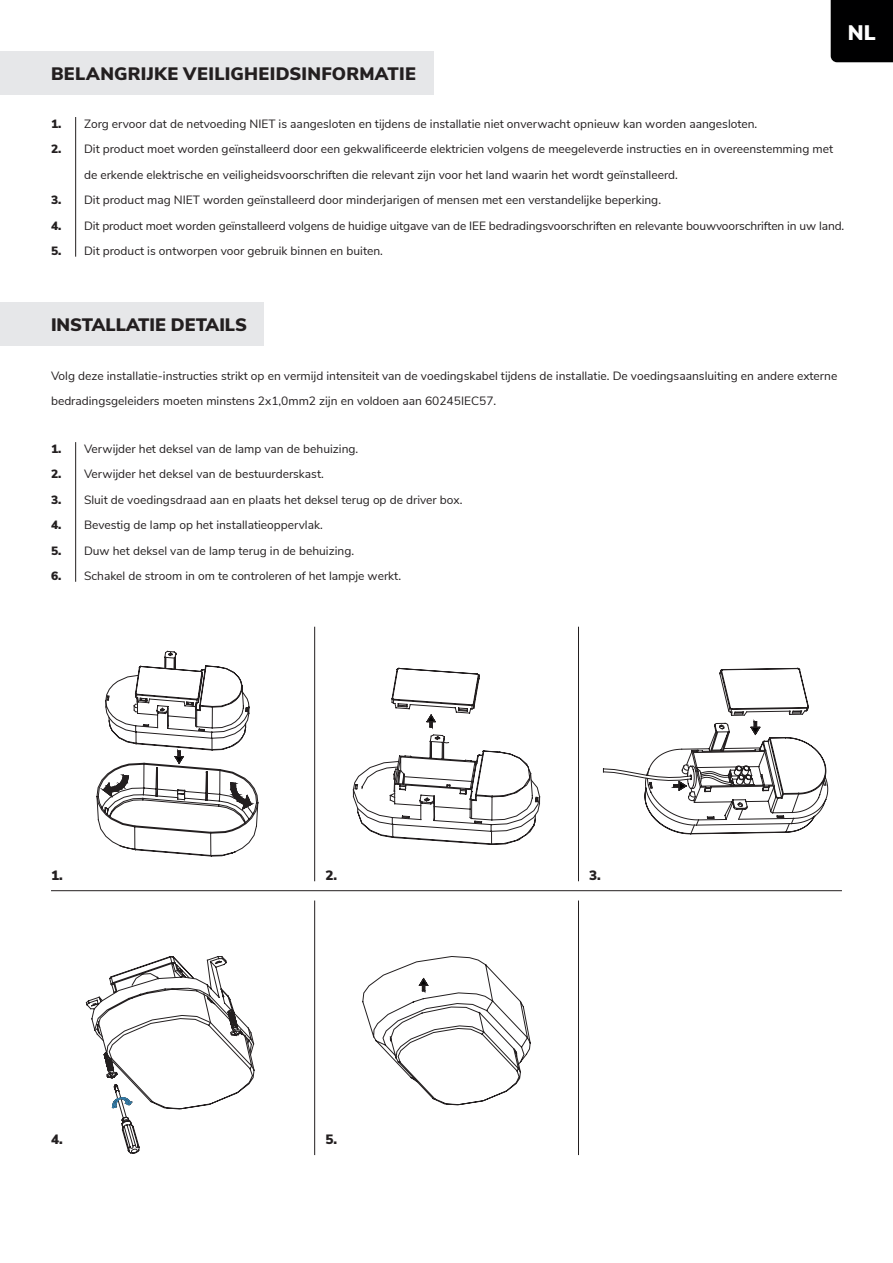
<style>
.page{position:relative;width:893px;height:1263px;background:#fff}
.page>*{position:absolute;margin:0;border:0;box-sizing:border-box;transform-origin:0 0}
.t1{font:900 21px "Nunito Sans";color:#fff}
.t2{font:900 18px "Nunito Sans";letter-spacing:.01em;color:#231f20}
.t3{font:900 13.5px "Nunito Sans";color:#231f20}
.t4{font:12px/25.5px "Nunito Sans";color:#231f20}
.s1{font-weight:900}
</style>
<div class="page">
<div style="left:0;top:51px;width:434px;height:43px;background:#e6e7e9"></div>
<hr style="left:75px;top:117px;width:1px;height:140px;background:#231f20">
<hr style="left:75px;top:442px;width:1px;height:140px;background:#231f20">
<div style="left:0;top:303px;width:264px;height:43px;background:#e6e7e9"></div>
<div style="left:831px;top:0;width:62px;height:62px;background:#000001"></div>
<hr style="left:51px;top:890px;width:791px;height:1px;background:#231f20">
<hr style="left:578px;top:627px;width:1px;height:254px;background:#231f20">
<hr style="left:578px;top:900px;width:1px;height:255px;background:#231f20">
<hr style="left:314px;top:627px;width:1px;height:254px;background:#231f20">
<hr style="left:314px;top:900px;width:1px;height:255px;background:#231f20">
<svg style="left:97px;top:651px;width:161px;height:206px"></svg>
<svg style="left:353px;top:668px;width:187px;height:177px"></svg>
<svg style="left:603px;top:668px;width:225px;height:166px"></svg>
<svg style="left:86px;top:956px;width:169px;height:198px"></svg>
<svg style="left:362px;top:956px;width:169px;height:149px"></svg>
<p class="t1" style="left:848px;top:17px;width:29px">NL</p>
<p class="t2" style="left:51px;top:60px;width:366px">BELANGRIJKE VEILIGHEIDSINFORMATIE</p>
<p class="t4" style="left:51px;top:110px;width:708px"><span class="s1">1.</span> Zorg ervoor dat de netvoeding NIET is aangesloten en tijdens de installatie niet onverwacht opnieuw kan worden aangesloten.</p>
<p class="t4" style="left:51px;top:136px;width:784px"><span class="s1">2.</span> Dit product moet worden geïnstalleerd door een gekwalificeerde elektricien volgens de meegeleverde instructies en in overeenstemming met</p>
<p class="t4" style="left:84px;top:161px;width:595px">de erkende elektrische en veiligheidsvoorschriften die relevant zijn voor het land waarin het wordt geïnstalleerd.</p>
<p class="t4" style="left:51px;top:187px;width:612px"><span class="s1">3.</span> Dit product mag NIET worden geïnstalleerd door minderjarigen of mensen met een verstandelijke beperking.</p>
<p class="t4" style="left:51px;top:212px;width:795px"><span class="s1">4.</span> Dit product moet worden geïnstalleerd volgens de huidige uitgave van de IEE bedradingsvoorschriften en relevante bouwvoorschriften in uw land.</p>
<p class="t4" style="left:51px;top:238px;width:333px"><span class="s1">5.</span> Dit product is ontworpen voor gebruik binnen en buiten.</p>
<p class="t2" style="left:51px;top:311px;width:198px">INSTALLATIE DETAILS</p>
<p class="t4" style="left:51px;top:362px;width:788px">Volg deze installatie-instructies strikt op en vermijd intensiteit van de voedingskabel tijdens de installatie. De voedingsaansluiting en andere externe bedradingsgeleiders moeten minstens 2x1,0mm2 zijn en voldoen aan 60245IEC57.</p>
<p class="t4" style="left:51px;top:435px;width:309px"><span class="s1">1.</span> Verwijder het deksel van de lamp van de behuizing.</p>
<p class="t4" style="left:51px;top:461px;width:274px"><span class="s1">2.</span> Verwijder het deksel van de bestuurderskast.</p>
<p class="t4" style="left:51px;top:486px;width:413px"><span class="s1">3.</span> Sluit de voedingsdraad aan en plaats het deksel terug op de driver box.</p>
<p class="t4" style="left:51px;top:512px;width:273px"><span class="s1">4.</span> Bevestig de lamp op het installatieoppervlak.</p>
<p class="t4" style="left:51px;top:537px;width:305px"><span class="s1">5.</span> Duw het deksel van de lamp terug in de behuizing.</p>
<p class="t4" style="left:51px;top:563px;width:352px"><span class="s1">6.</span> Schakel de stroom in om te controleren of het lampje werkt.</p>
<p class="t3" style="left:51px;top:866px;width:13px">1.</p>
<p class="t3" style="left:325px;top:866px;width:13px">2.</p>
<p class="t3" style="left:51px;top:1130px;width:13px">4.</p>
<p class="t3" style="left:325px;top:1130px;width:13px">5.</p>
<p class="t3" style="left:589px;top:866px;width:13px">3.</p>
</div>
